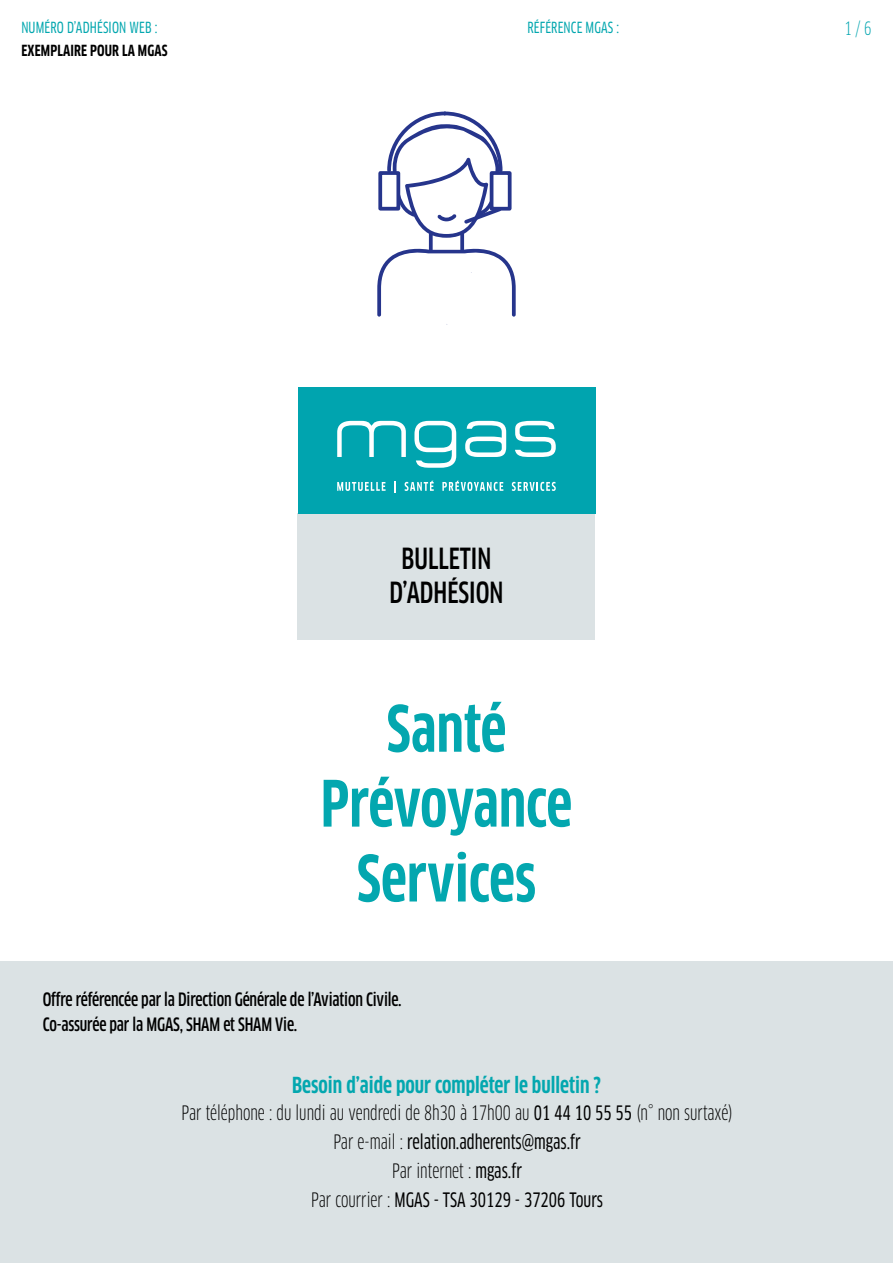
<style>
.page{position:relative;width:893px;height:1263px;background:#fff}
.page>*{position:absolute;margin:0;border:0;box-sizing:border-box;transform-origin:0 0}
.t1{font:700 condensed 62.4px "Clan OT";color:#03a7af}
.t2{font:500 condensed 28.5px "Clan OT";color:#000}
.textes{font:700 condensed 21.6px "Clan OT";color:#03a7af}
.textes-2{font:condensed 19.5px "Clan OT";color:#000}
.textes-3{font:19.5px "Clan OT Cond News";color:#000}
.textes-4{font:500 condensed 18px "Clan OT";letter-spacing:-.01em;color:#000}
.t3{font:condensed 18px "Clan OT";color:#00a4af}
.t4{font:15px "Clan OT Cond News";letter-spacing:.01em;color:#03a7af}
.t5{font:700 condensed 15px "Clan OT";letter-spacing:.01em;color:#000}
.s1{font-family:"Clan OT Cond News";font-stretch:normal}
.s2{font-family:"Clan OT";font-stretch:condensed}
</style>
<div class="page">
<div style="left:298px;top:513px;width:297px;height:127px;background:#dbe2e4"></div>
<div style="left:298px;top:387px;width:297px;height:126px;background:#00a4af"></div>
<svg style="left:337px;top:482px;width:49px;height:9px"></svg>
<svg style="left:394px;top:481px;width:2px;height:12px"></svg>
<svg style="left:405px;top:481px;width:29px;height:10px"></svg>
<svg style="left:442px;top:481px;width:61px;height:10px"></svg>
<svg style="left:512px;top:482px;width:44px;height:9px"></svg>
<svg style="left:337px;top:421px;width:69px;height:36px"></svg>
<svg style="left:465px;top:421px;width:41px;height:36px"></svg>
<svg style="left:414px;top:421px;width:42px;height:47px"></svg>
<svg style="left:515px;top:421px;width:41px;height:36px"></svg>
<div style="left:0;top:961px;width:893px;height:302px;background:#dbe2e4"></div>
<svg style="left:377px;top:111px;width:139px;height:214px"></svg>
<p class="t4" style="left:21px;top:19px;width:138px">NUMÉRO D’ADHÉSION WEB :</p>
<p class="t4" style="left:527px;top:19px;width:93px">RÉFÉRENCE MGAS :</p>
<p class="t5" style="left:21px;top:42px;width:148px">EXEMPLAIRE POUR LA MGAS</p>
<p class="t3" style="left:844px;top:18px;width:29px">1 / 6</p>
<p class="t2" style="left:402px;top:542px;width:91px">BULLETIN</p>
<p class="t2" style="left:389px;top:576px;width:116px">D’ADHÉSION</p>
<p class="t1" style="left:387px;top:693px;width:121px">Santé</p>
<p class="t1" style="left:321px;top:768px;width:253px">Prévoyance</p>
<p class="t1" style="left:357px;top:843px;width:181px">Services</p>
<p class="textes-4" style="left:43px;top:988px;width:360px">Offre référencée par la Direction Générale de l’Aviation Civile.</p>
<p class="textes-4" style="left:43px;top:1014px;width:256px">Co-assurée par la MGAS, SHAM et SHAM Vie.</p>
<p class="textes" style="left:292px;top:1073px;width:310px">Besoin d’aide pour compléter le bulletin ?</p>
<p class="textes-2" style="left:181px;top:1102px;width:553px">Par téléphone : du lundi au vendredi de 8h30 à 17h00 au <span class="s1">01 44 10 55 55</span> (n° non surtaxé)</p>
<p class="textes-3" style="left:333px;top:1131px;width:249px"><span class="s2">Par e-mail :</span> relation.adherents@mgas.fr</p>
<p class="textes-2" style="left:392px;top:1159px;width:131px">Par internet : <span class="s1">mgas.fr</span></p>
<p class="textes-3" style="left:311px;top:1188px;width:294px"><span class="s2">Par courrier :</span> MGAS - TSA 30129 - 37206 Tours</p>
</div>
